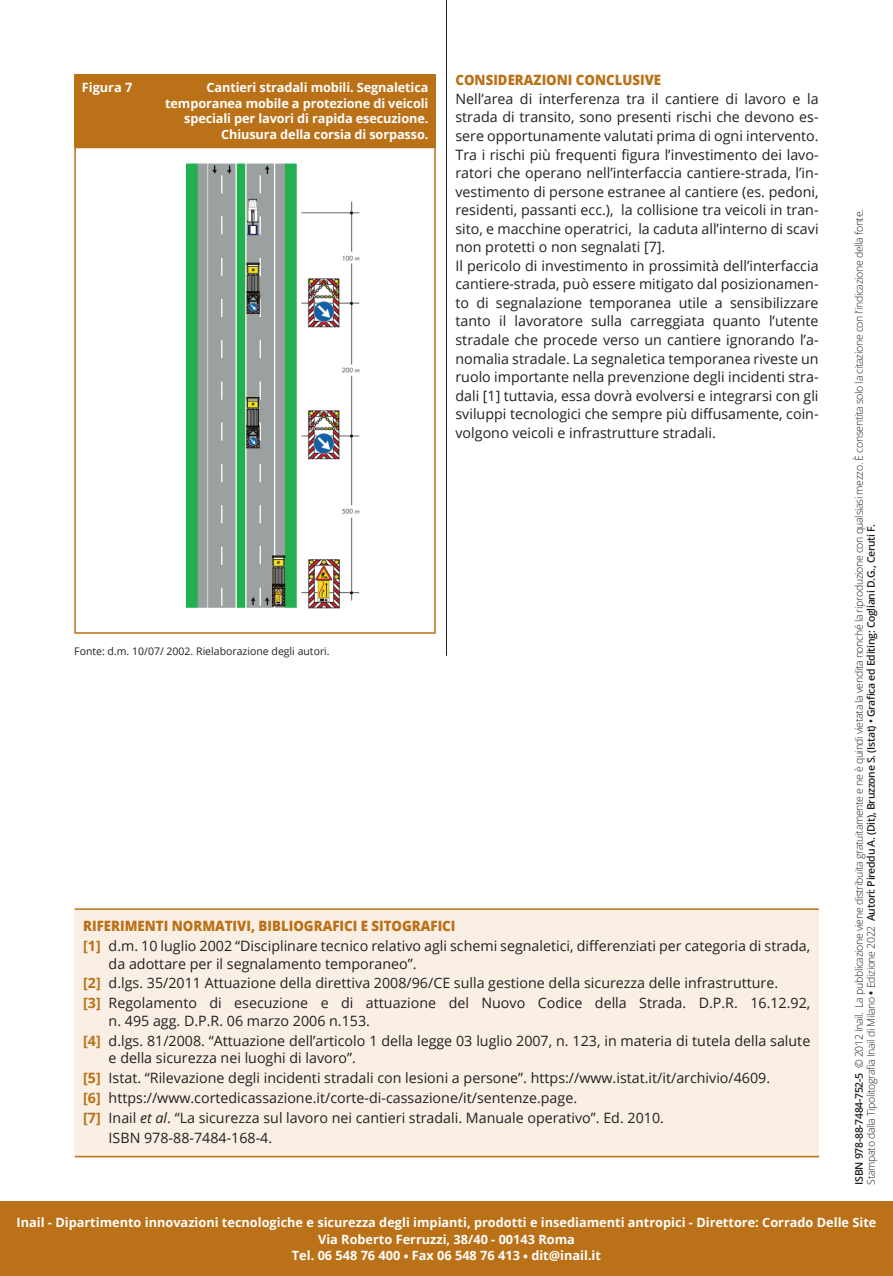
<style>
.page{position:relative;width:893px;height:1276px;background:#fff}
.page>*{position:absolute;margin:0;border:0;box-sizing:border-box;transform-origin:0 0}
.t1{font:14.25px/18.6px "Open Sans";color:#231f20}
.t2{font:800 14.25px "Open Sans";color:#bb7118;scale:.93 1}
.t3{font:700 12.75px/15.8px "Open Sans";color:#fff;text-align:center}
.t4{font:300 10.5px/12px "Open Sans";letter-spacing:-.03em;color:#231f20}
.t5{font:10.5px "Open Sans";color:#231f20}
.s1{font-weight:800;color:#bb7118}
.s2{font-weight:700;color:#bb7118}
.s3{font-style:italic}
.s4{font-weight:600}
.s5{font-weight:700}
</style>
<div class="page">
<div style="left:0;top:1201px;width:893px;height:75px;background:#bb7118"></div>
<hr style="left:446px;top:0;width:1px;height:656px;background:#231f20">
<div style="left:75px;top:909px;width:744px;height:249px;background:#f9efe5"></div>
<hr style="left:75px;top:908px;width:744px;height:2px;background:#bb7118">
<hr style="left:75px;top:1155px;width:744px;height:2px;background:#bb7118">
<div style="left:74px;top:147px;width:362px;height:487px;border:2px solid #bb7118"></div>
<div style="left:74px;top:74px;width:362px;height:73px;background:#bb7118"></div>
<img style="left:186px;top:163px;width:174px;height:446px">
<p class="t3" style="left:82px;top:79px;width:52px">Figura 7</p>
<p class="t3" style="left:165px;top:79px;width:265px;text-align:right">Cantieri stradali mobili. Segnaletica temporanea mobile a protezione di veicoli speciali per lavori di rapida esecuzione.<br>Chiusura della corsia di sorpasso.</p>
<p class="t2" style="left:455px;top:70px;width:223px">CONSIDERAZIONI CONCLUSIVE</p>
<p class="t1" style="left:455px;top:89px;width:365px">Nell’area di interferenza tra il cantiere di lavoro e la strada di transito, sono presenti rischi che devono es&shy;sere opportunamente valutati prima di ogni intervento.<br>Tra i rischi più frequenti figura l’investimento dei lavo&shy;ratori che operano nell’interfaccia cantiere-strada, l’in&shy;vestimento di persone estranee al cantiere (es. pedoni, residenti, passanti ecc.), la collisione tra veicoli in tran&shy;sito, e macchine operatrici, la caduta all’interno di scavi non protetti o non segnalati [7].<br>Il pericolo di investimento in prossimità dell’interfaccia cantiere-strada, può essere mitigato dal posizionamen&shy;to di segnalazione temporanea utile a sensibilizzare tanto il lavoratore sulla carreggiata quanto l’utente stradale che procede verso un cantiere ignorando l’a&shy;nomalia stradale. La segnaletica temporanea riveste un ruolo importante nella prevenzione degli incidenti stra&shy;dali [1] tuttavia, essa dovrà evolversi e integrarsi con gli sviluppi tecnologici che sempre più diffusamente, coin&shy;volgono veicoli e infrastrutture stradali.</p>
<p class="t5" style="left:74px;top:643px;width:257px">Fonte: d.m. 10/07/ 2002. Rielaborazione degli autori.</p>
<p class="t1" style="left:83px;top:915px;width:729px;line-height:19.8px"><span class="s1">RIFERIMENTI NORMATIVI, BIBLIOGRAFICI E SITOGRAFICI<br></span><span class="s2">[1]</span> d.m. 10 luglio 2002 “Disciplinare tecnico relativo agli schemi segnaletici, differenziati per categoria di strada,</p>
<p class="t1" style="left:83px;top:953px;width:729px;line-height:19.8px;text-indent:26px">da adottare per il segnalamento temporaneo”.<br><span class="s2">[2]</span> d.lgs. 35/2011 Attuazione della direttiva 2008/96/CE sulla gestione della sicurezza delle infrastrutture.<br><span class="s2">[3]</span> Regolamento di esecuzione e di attuazione del Nuovo Codice della Strada. D.P.R. 16.12.92,</p>
<p class="t1" style="left:83px;top:1010px;width:729px;line-height:19.8px;text-indent:26px">n. 495 agg. D.P.R. 06 marzo 2006 n.153.<br><span class="s2">[4]</span> d.lgs. 81/2008. “Attuazione dell’articolo 1 della legge 03 luglio 2007, n. 123, in materia di tutela della salute</p>
<p class="t1" style="left:109px;top:1048px;width:249px">e della sicurezza nei luoghi di lavoro”.</p>
<p class="t1" style="left:83px;top:1068px;width:689px"><span class="s2">[5]</span> Istat. “Rilevazione degli incidenti stradali con lesioni a persone”. https://www.istat.it/it/archivio/4609.</p>
<p class="t1" style="left:83px;top:1088px;width:495px"><span class="s2">[6]</span> https://www.cortedicassazione.it/corte-di-cassazione/it/sentenze.page.</p>
<p class="t1" style="left:83px;top:1108px;width:582px"><span class="s2">[7]</span> Inail <span class="s3">et al</span>. “La sicurezza sul lavoro nei cantieri stradali. Manuale operativo”. Ed. 2010.</p>
<p class="t1" style="left:109px;top:1128px;width:165px">ISBN 978-88-7484-168-4.</p>
<p class="t4" style="left:853px;top:1184px;width:976px;rotate:-90deg"><span class="s4">ISBN 978-88-7484-752-5</span> © 2012 Inail. La pubblicazione viene distribuita gratuitamente e ne è quindi vietata la vendita nonché la riproduzione con qualsiasi mezzo. È consentita solo la citazione con l’indicazione della fonte.<br>Stampato dalla Tipolitografia Inail di Milano <span class="s5">•</span> Edizione 2022 <span class="s4">Autori: Pireddu A. (Dit), Bruzzone S. (Istat) • Grafica ed Editing: Cogliani D.G., Ceruti F.</span></p>
<p class="t3" style="left:17px;top:1214px;width:861px;line-height:16.5px">Inail - Dipartimento innovazioni tecnologiche e sicurezza degli impianti, prodotti e insediamenti antropici - Direttore: Corrado Delle Site<br>Via Roberto Ferruzzi, 38/40 - 00143 Roma<br>Tel. 06 548 76 400 • Fax 06 548 76 413 • dit@inail.it</p>
</div>
